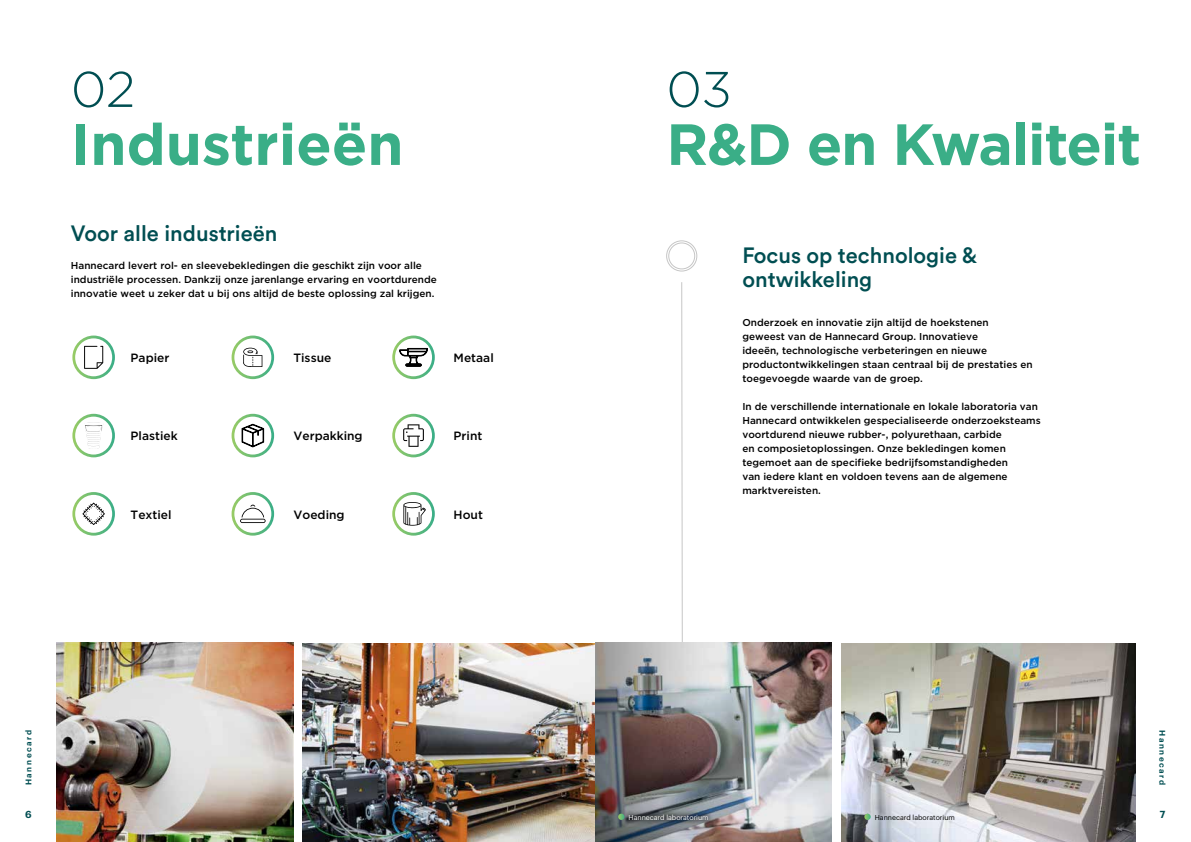
<style>
.page{position:relative;width:1191px;height:842px;background:#fff}
.page>*{position:absolute;margin:0;border:0;box-sizing:border-box;transform-origin:0 0}
.t1{font:700 58px "Gotham";letter-spacing:-.01em;color:#3aae87}
.t2{font:300 50px "Gotham";color:#004e52}
.t3{font:500 22px/24.5px "Circular Std";color:#004e52}
.t4{font:500 12px "Gotham";color:#000}
.t5{font:500 10px/14px "Gotham";color:#000}
.t6{font:600 10px "Graphik";color:#004e52}
.t7{font:600 8px "Graphik";letter-spacing:.2em;color:#004e52}
.t8{font:7px "Graphik";color:#fff}
.t9{font:7px "Graphik";color:#000}
</style>
<div class="page">
<div style="left:666px;top:241px;width:31px;height:30px;border:1px solid #c6c6c6;border-radius:50%"></div>
<svg style="left:681px;top:282px;width:2px;height:360px"></svg>
<div style="left:668px;top:243px;width:27px;height:26px;border:1px solid #c6c6c6;border-radius:50%"></div>
<img style="left:841px;top:643px;width:294px;height:199px">
<img style="left:303px;top:643px;width:292px;height:199px">
<img style="left:595px;top:642px;width:237px;height:200px">
<img style="left:57px;top:642px;width:236px;height:200px">
<svg style="left:864px;top:814px;width:6px;height:6px"></svg>
<div style="left:622px;top:808px;width:93px;height:18px;background:#000;opacity:.5"></div>
<svg style="left:618px;top:814px;width:6px;height:6px"></svg>
<svg style="left:72px;top:492px;width:43px;height:44px"></svg>
<svg style="left:392px;top:414px;width:43px;height:43px"></svg>
<svg style="left:72px;top:336px;width:43px;height:43px"></svg>
<svg style="left:72px;top:414px;width:43px;height:43px"></svg>
<svg style="left:231px;top:414px;width:43px;height:43px"></svg>
<svg style="left:231px;top:492px;width:43px;height:44px"></svg>
<svg style="left:392px;top:492px;width:43px;height:44px"></svg>
<svg style="left:392px;top:336px;width:43px;height:43px"></svg>
<svg style="left:231px;top:336px;width:43px;height:43px"></svg>
<h2 class="t2" style="left:71px;top:58px;width:66px">02</h2>
<h1 class="t1" style="left:71px;top:106px;width:334px">Industrieën</h1>
<h2 class="t2" style="left:666px;top:58px;width:67px">03</h2>
<h1 class="t1" style="left:666px;top:106px;width:476px">R&amp;D en Kwaliteit</h1>
<h3 class="t3" style="left:71px;top:220px;width:208px">Voor alle industrieën</h3>
<p class="t5" style="left:71px;top:259px;width:367px">Hannecard levert rol- en sleevebekledingen die geschikt zijn voor alle industriële processen. Dankzij onze jarenlange ervaring en voortdurende innovatie weet u zeker dat u bij ons altijd de beste oplossing zal krijgen.</p>
<h3 class="t3" style="left:742px;top:243px;width:236px">Focus op technologie &amp; ontwikkeling</h3>
<p class="t4" style="left:131px;top:350px;width:40px">Papier</p>
<p class="t4" style="left:131px;top:428px;width:49px">Plastiek</p>
<p class="t4" style="left:293px;top:350px;width:39px">Tissue</p>
<p class="t4" style="left:293px;top:428px;width:71px">Verpakking</p>
<p class="t4" style="left:453px;top:350px;width:42px">Metaal</p>
<p class="t4" style="left:453px;top:428px;width:30px">Print</p>
<p class="t5" style="left:742px;top:316px;width:292px">Onderzoek en innovatie zijn altijd de hoekstenen geweest van de Hannecard Group. Innovatieve<br>ideeën, technologische verbeteringen en nieuwe productontwikkelingen staan centraal bij de prestaties en toegevoegde waarde van de groep.</p>
<p class="t5" style="left:742px;top:400px;width:300px">In de verschillende internationale en lokale laboratoria van Hannecard ontwikkelen gespecialiseerde onderzoeksteams voortdurend nieuwe rubber-, polyurethaan, carbide<br>en composietoplossingen. Onze bekledingen komen tegemoet aan de specifieke bedrijfsomstandigheden<br>van iedere klant en voldoen tevens aan de algemene marktvereisten.</p>
<p class="t4" style="left:131px;top:506px;width:42px">Textiel</p>
<p class="t4" style="left:293px;top:506px;width:53px">Voeding</p>
<p class="t4" style="left:453px;top:507px;width:31px">Hout</p>
<p class="t7" style="left:23px;top:785px;width:57px;rotate:-90deg">Hannecard</p>
<p class="t7" style="left:1168px;top:730px;width:57px;rotate:90deg">Hannecard</p>
<p class="t6" style="left:25px;top:806px;width:8px">6</p>
<p class="t6" style="left:1159px;top:806px;width:7px">7</p>
<p class="t8" style="left:628px;top:812px;width:82px">Hannecard laboratorium</p>
<p class="t9" style="left:875px;top:812px;width:82px">Hannecard laboratorium</p>
</div>
